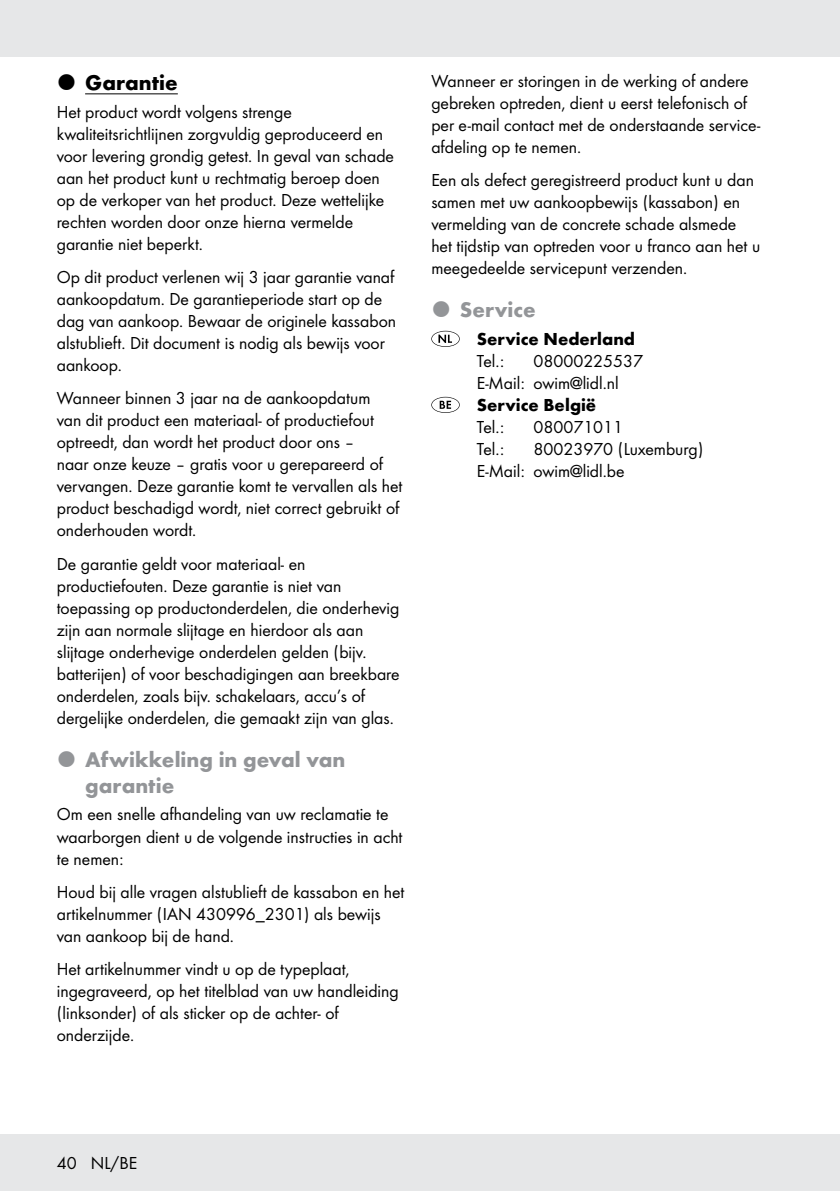
<style>
.page{position:relative;width:840px;height:1191px;background:#fff}
.page>*{position:absolute;margin:0;border:0;box-sizing:border-box;transform-origin:0 0}
.t1{font:700 22px/26px "Futura";color:#939598}
.t2{font:700 22px "Futura";color:#000}
.t3{font:18px/22px "Futura Boo";color:#000}
.t4{font:700 18px "Futura";color:#000}
</style>
<div class="page">
<div style="left:0;top:1134px;width:839px;height:57px;background:#e6e7e8"></div>
<div style="left:0;top:0;width:839px;height:57px;background:#e6e7e8"></div>
<hr style="left:85px;top:93px;width:93px;height:1px;background:#000">
<svg style="left:431px;top:331px;width:28px;height:16px"></svg>
<svg style="left:431px;top:397px;width:28px;height:16px"></svg>
<p class="t2" style="left:85px;top:66px;width:94px">Garantie</p>
<p class="t3" style="left:57px;top:100px;width:338px">Het product wordt volgens strenge kwaliteitsrichtlijnen zorgvuldig geproduceerd en voor levering grondig getest. In geval van schade aan het product kunt u rechtmatig beroep doen op de verkoper van het product. Deze wettelijke rechten worden door onze hierna vermelde garantie niet beperkt.</p>
<p class="t3" style="left:57px;top:265px;width:341px">Op dit product verlenen wij 3 jaar garantie vanaf aankoopdatum. De garantieperiode start op de dag van aankoop. Bewaar de originele kassabon alstublieft. Dit document is nodig als bewijs voor aankoop.</p>
<p class="t3" style="left:57px;top:386px;width:347px">Wanneer binnen 3 jaar na de aankoopdatum<br>van dit product een materiaal- of productiefout optreedt, dan wordt het product door ons –<br>naar onze keuze – gratis voor u gerepareerd of vervangen. Deze garantie komt te vervallen als het product beschadigd wordt, niet correct gebruikt of onderhouden wordt.</p>
<p class="t3" style="left:57px;top:552px;width:344px">De garantie geldt voor materiaal- en productiefouten. Deze garantie is niet van toepassing op productonderdelen, die onderhevig zijn aan normale slijtage en hierdoor als aan slijtage onderhevige onderdelen gelden (bijv. batterijen) of voor beschadigingen aan breekbare onderdelen, zoals bijv. schakelaars, accu’s of dergelijke onderdelen, die gemaakt zijn van glas.</p>
<p class="t1" style="left:85px;top:744px;width:261px">Afwikkeling in geval van garantie</p>
<p class="t3" style="left:57px;top:802px;width:347px">Om een snelle afhandeling van uw reclamatie te waarborgen dient u de volgende instructies in acht te nemen:</p>
<p class="t3" style="left:57px;top:880px;width:349px">Houd bij alle vragen alstublieft de kassabon en het artikelnummer (IAN 430996_2301) als bewijs van aankoop bij de hand.</p>
<p class="t3" style="left:57px;top:957px;width:343px">Het artikelnummer vindt u op de typeplaat, ingegraveerd, op het titelblad van uw handleiding (linksonder) of als sticker op de achter- of onderzijde.</p>
<p class="t3" style="left:431px;top:69px;width:330px">Wanneer er storingen in de werking of andere gebreken optreden, dient u eerst telefonisch of per e-mail contact met de onderstaande service&shy;afdeling op te nemen.</p>
<p class="t3" style="left:431px;top:168px;width:330px">Een als defect geregistreerd product kunt u dan samen met uw aankoopbewijs (kassabon) en vermelding van de concrete schade alsmede het tijdstip van optreden voor u franco aan het u meegedeelde servicepunt verzenden.</p>
<p class="t1" style="left:459px;top:295px;width:77px">Service</p>
<p class="t4" style="left:476px;top:326px;width:160px">Service Nederland</p>
<p class="t3" style="left:476px;top:349px;width:29px">Tel.:</p>
<p class="t3" style="left:476px;top:349px;width:168px;text-indent:57px">08000225537<br>E-Mail: owim@lidl.nl</p>
<p class="t4" style="left:476px;top:392px;width:121px">Service België</p>
<p class="t3" style="left:476px;top:415px;width:29px">Tel.:</p>
<p class="t3" style="left:533px;top:415px;width:91px">080071011</p>
<p class="t3" style="left:476px;top:437px;width:29px">Tel.:</p>
<p class="t3" style="left:476px;top:437px;width:228px;text-indent:57px">80023970 (Luxemburg)<br>E-Mail: owim@lidl.be</p>
<p class="t3" style="left:57px;top:1151px;width:82px">40 NL/BE</p>
</div>
